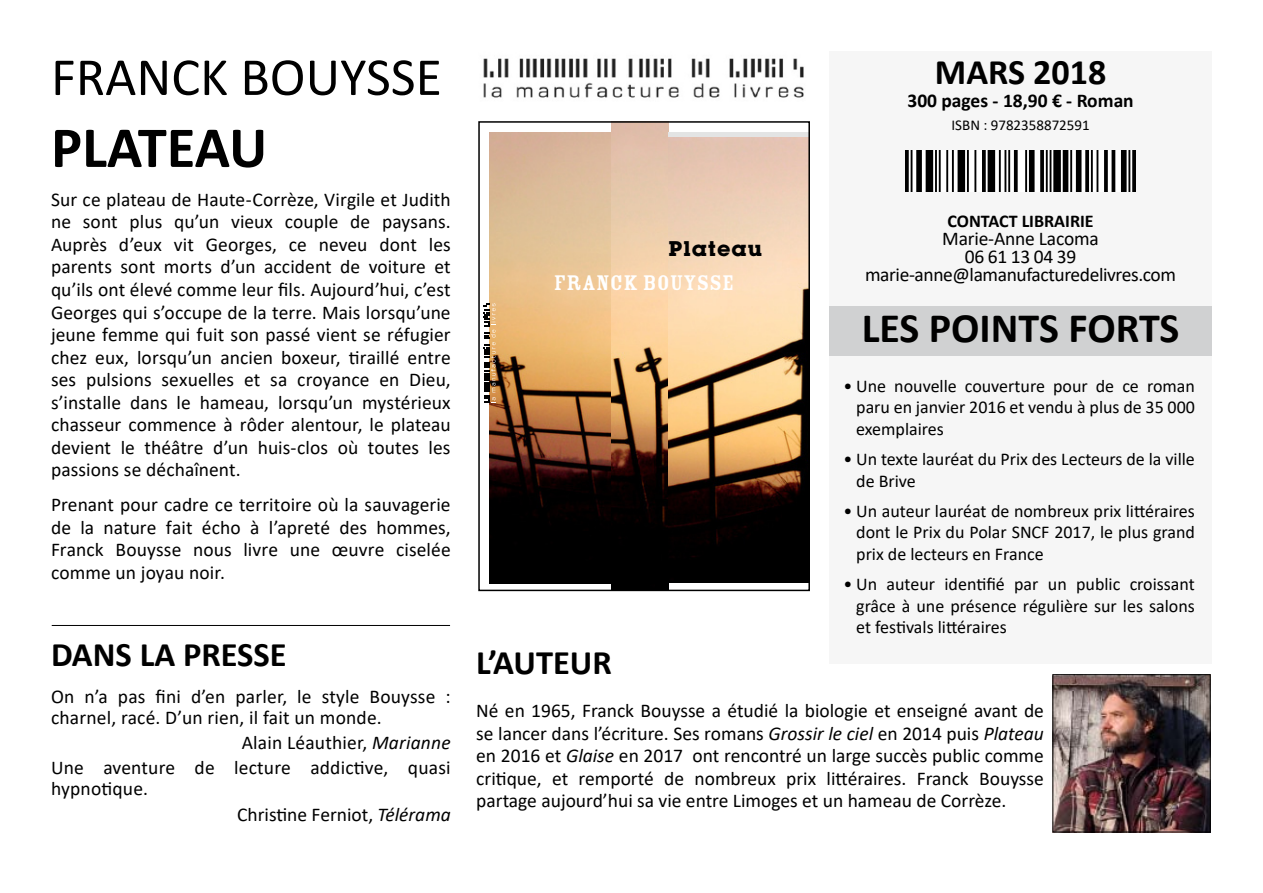
<style>
.page{position:relative;width:1263px;height:893px;background:#fff}
.page>*{position:absolute;margin:0;border:0;box-sizing:border-box;transform-origin:0 0}
.t1{font:700 58.5px "Calibri";letter-spacing:-.005em;color:#000}
.t2{font:54px "Calibri";color:#000}
.t3{font:700 42px "Calibri";color:#000}
.t4{font:700 36px "Calibri";color:#000}
.t5{font:700 34.5px "Calibri";color:#000}
.t6{font:23.25px "Rosewood Std Fill";letter-spacing:.005em;color:#fff}
.t7{font:700 20.85px "Lubalin Graph Std";letter-spacing:.05em;color:#000;scale:1.05 1}
.t8{font:19.5px/22.5px "Calibri";color:#000;text-align:justify}
.t9{font:19.5px/18px "Calibri";letter-spacing:-.02em;color:#000;text-align:center}
.t10{font:700 19.5px "Calibri";color:#000}
.t11{font:18px/21.6px "Calibri";color:#000;text-align:justify}
.t12{font:700 18px "Calibri";color:#000}
.t13{font:15px "Calibri";color:#000}
.s1{font-style:italic}
</style>
<div class="page">
<img style="left:490px;top:133px;width:121px;height:450px">
<img style="left:611px;top:124px;width:57px;height:464px">
<img style="left:668px;top:137px;width:139px;height:445px">
<svg style="left:484px;top:303px;width:11px;height:100px"></svg>
<div style="left:478px;top:121px;width:332px;height:470px;border:2px solid #000"></div>
<div style="left:829px;top:51px;width:383px;height:255px;background:#f6f6f6"></div>
<img style="left:905px;top:151px;width:230px;height:40px">
<div style="left:829px;top:306px;width:383px;height:50px;background:#d0d1d2"></div>
<div style="left:829px;top:356px;width:383px;height:307px;background:#f6f6f6"></div>
<img style="left:483px;top:58px;width:321px;height:40px">
<hr style="left:52px;top:625px;width:398px;height:1px;background:#000">
<img style="left:1054px;top:676px;width:154px;height:154px">
<div style="left:1052px;top:674px;width:158px;height:158px;border:1px solid #000"></div>
<h2 class="t2" style="left:51px;top:39px;width:392px">FRANCK BOUYSSE</h2>
<h1 class="t1" style="left:51px;top:106px;width:218px">PLATEAU</h1>
<p class="t8" style="left:51px;top:188px;width:401px">Sur ce plateau de Haute-Corrèze, Virgile et Judith ne sont plus qu’un vieux couple de paysans.<br>Auprès d’eux vit Georges, ce neveu dont les parents sont morts d’un accident de voiture et qu’ils ont élevé comme leur fils. Aujourd’hui, c’est Georges qui s’occupe de la terre. Mais lorsqu’une jeune femme qui fuit son passé vient se réfugier chez eux, lorsqu’un ancien boxeur, tiraillé entre ses pulsions sexuelles et sa croyance en Dieu, s’installe dans le hameau, lorsqu’un mystérieux chasseur commence à rôder alentour, le plateau devient le théâtre d’un huis-clos où toutes les passions se déchaînent.</p>
<p class="t8" style="left:51px;top:493px;width:401px">Prenant pour cadre ce territoire où la sauvagerie de la nature fait écho à l’apreté des hommes, Franck Bouysse nous livre une œuvre ciselée comme un joyau noir.</p>
<h3 class="t5" style="left:51px;top:630px;width:237px">DANS LA PRESSE</h3>
<p class="t8" style="left:51px;top:685px;width:401px;line-height:21px">On n’a pas fini d’en parler, le style Bouysse : charnel, racé. D’un rien, il fait un monde.</p>
<p class="t8" style="left:51px;top:729px;width:401px;line-height:25.2px;text-align:right">Alain Léauthier, <span class="s1">Marianne<br></span>Une aventure de lecture addictive, quasi</p>
<p class="t8" style="left:51px;top:777px;width:99px">hypnotique.</p>
<p class="t8" style="left:237px;top:802px;width:215px">Christine Ferniot, <span class="s1">Télérama</span></p>
<p class="t7" style="left:668px;top:235px;width:91px">Plateau</p>
<p class="t6" style="left:554px;top:270px;width:182px">FRANCK BOUYSSE</p>
<h3 class="t4" style="left:935px;top:47px;width:173px">MARS 2018</h3>
<p class="t10" style="left:907px;top:87px;width:228px">300 pages - 18,90 € - Roman</p>
<p class="t13" style="left:951px;top:115px;width:140px">ISBN : 9782358872591</p>
<p class="t12" style="left:947px;top:209px;width:148px">CONTACT LIBRAIRIE</p>
<p class="t9" style="left:865px;top:229px;width:312px">Marie-Anne Lacoma<br>06 61 13 04 39 marie-anne@lamanufacturedelivres.com</p>
<h3 class="t3" style="left:862px;top:299px;width:319px">LES POINTS FORTS</h3>
<p class="t11" style="left:856px;top:374px;width:340px;text-indent:-13px">• Une nouvelle couverture pour de ce roman paru en janvier 2016 et vendu à plus de 35 000 exemplaires</p>
<p class="t11" style="left:856px;top:448px;width:340px;text-indent:-13px">• Un texte lauréat du Prix des Lecteurs de la ville de Brive</p>
<p class="t11" style="left:856px;top:499px;width:340px;text-indent:-13px">• Un auteur lauréat de nombreux prix littéraires dont le Prix du Polar SNCF 2017, le plus grand prix de lecteurs en France</p>
<p class="t11" style="left:856px;top:573px;width:340px;text-indent:-13px">• Un auteur identifié par un public croissant grâce à une présence régulière sur les salons et festivals littéraires</p>
<h3 class="t5" style="left:476px;top:638px;width:137px">L’AUTEUR</h3>
<p class="t8" style="left:476px;top:699px;width:569px">Né en 1965, Franck Bouysse a étudié la biologie et enseigné avant de se lancer dans l’écriture. Ses romans <span class="s1">Grossir le ciel</span> en 2014 puis <span class="s1">Plateau </span>en 2016 et <span class="s1">Glaise</span> en 2017 ont rencontré un large succès public comme critique, et remporté de nombreux prix littéraires. Franck Bouysse partage aujourd’hui sa vie entre Limoges et un hameau de Corrèze.</p>
</div>
